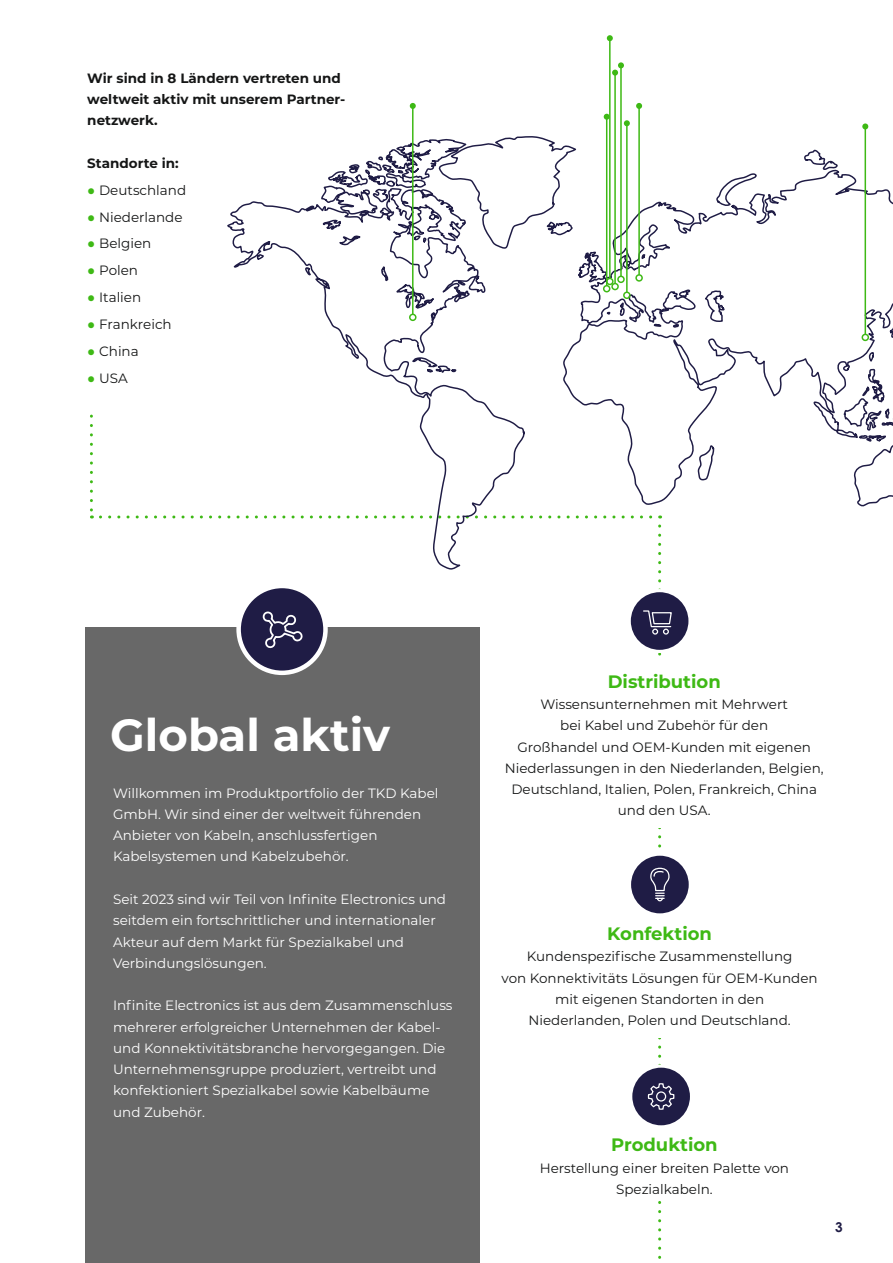
<style>
.page{position:relative;width:893px;height:1263px;background:#fff}
.page>*{position:absolute;margin:0;border:0;box-sizing:border-box;transform-origin:0 0}
.t1{font:700 45px "Montserrat";color:#fff}
.t2{font:700 18px "Montserrat";color:#3eb915}
.t3{font:13.5px/21.3px "Montserrat";color:#fff}
.t4{font:13.5px/21.3px "Montserrat";color:#151616;text-align:center}
.t5{font:700 13.5px/21.3px "Montserrat";color:#151616}
.t6{font:700 13.5px "Century Gothic";color:#1f1c45}
.s1{font-family:"Century Gothic";color:#3eb915}
</style>
<div class="page">
<div style="left:85px;top:627px;width:394px;height:636px;background:#686868"></div>
<svg style="left:90px;top:414px;width:3px;height:104px"></svg>
<svg style="left:100px;top:515px;width:122px;height:3px"></svg>
<svg style="left:629px;top:854px;width:61px;height:61px"></svg>
<div style="left:628px;top:852px;width:64px;height:64px;border:3px solid #fff;border-radius:50%"></div>
<svg style="left:631px;top:1066px;width:60px;height:61px"></svg>
<div style="left:629px;top:1064px;width:64px;height:64px;border:3px solid #fff;border-radius:50%"></div>
<svg style="left:629px;top:591px;width:61px;height:60px"></svg>
<div style="left:628px;top:589px;width:64px;height:64px;border:3px solid #fff;border-radius:50%"></div>
<svg style="left:642px;top:570px;width:33px;height:689px"></svg>
<div style="left:239px;top:586px;width:86px;height:87px;background:#1f1c45;border-radius:50%"></div>
<div style="left:236px;top:584px;width:92px;height:91px;border:4px solid #fff;border-radius:50%"></div>
<svg style="left:262px;top:611px;width:41px;height:38px"></svg>
<svg style="left:227px;top:37px;width:666px;height:533px"></svg>
<hr style="left:626px;top:123px;width:2px;height:169px;background:#3eb915">
<div style="left:623px;top:291px;width:8px;height:8px;border:2px solid #3eb915;border-radius:50%"></div>
<svg style="left:624px;top:120px;width:6px;height:6px"></svg>
<hr style="left:614px;top:73px;width:2px;height:211px;background:#3eb915">
<div style="left:611px;top:283px;width:8px;height:7px;border:2px solid #3eb915;border-radius:50%"></div>
<hr style="left:638px;top:106px;width:2px;height:169px;background:#3eb915">
<div style="left:635px;top:274px;width:8px;height:8px;border:2px solid #3eb915;border-radius:50%"></div>
<svg style="left:636px;top:103px;width:6px;height:6px"></svg>
<hr style="left:606px;top:117px;width:1px;height:169px;background:#3eb915">
<div style="left:603px;top:285px;width:7px;height:7px;border:2px solid #3eb915;border-radius:50%"></div>
<svg style="left:604px;top:114px;width:5px;height:6px"></svg>
<hr style="left:609px;top:38px;width:2px;height:240px;background:#3eb915">
<div style="left:606px;top:278px;width:8px;height:7px;border:2px solid #3eb915;border-radius:50%"></div>
<svg style="left:607px;top:35px;width:6px;height:6px"></svg>
<hr style="left:864px;top:126px;width:2px;height:208px;background:#3eb915">
<div style="left:861px;top:334px;width:8px;height:7px;border:2px solid #3eb915;border-radius:50%"></div>
<svg style="left:862px;top:123px;width:6px;height:6px"></svg>
<hr style="left:412px;top:106px;width:2px;height:208px;background:#3eb915">
<div style="left:409px;top:314px;width:8px;height:7px;border:2px solid #3eb915;border-radius:50%"></div>
<svg style="left:410px;top:103px;width:6px;height:6px"></svg>
<hr style="left:620px;top:65px;width:2px;height:211px;background:#3eb915">
<div style="left:617px;top:276px;width:8px;height:7px;border:2px solid #3eb915;border-radius:50%"></div>
<svg style="left:612px;top:62px;width:12px;height:14px"></svg>
<p class="t5" style="left:87px;top:67px;width:260px">Wir sind in 8 Ländern vertreten und weltweit aktiv mit unserem Partner&shy;netzwerk.</p>
<p class="t5" style="left:87px;top:152px;width:93px">Standorte in:</p>
<p class="t4" style="left:87px;top:179px;width:100px"><span class="s1">●</span> Deutschland</p>
<p class="t4" style="left:87px;top:206px;width:97px"><span class="s1">●</span> Niederlande</p>
<p class="t4" style="left:87px;top:232px;width:66px"><span class="s1">●</span> Belgien</p>
<p class="t4" style="left:87px;top:259px;width:52px"><span class="s1">●</span> Polen</p>
<p class="t4" style="left:87px;top:286px;width:55px"><span class="s1">●</span> Italien</p>
<p class="t4" style="left:87px;top:313px;width:86px"><span class="s1">●</span> Frankreich</p>
<p class="t4" style="left:87px;top:340px;width:53px"><span class="s1">●</span> China</p>
<p class="t4" style="left:87px;top:367px;width:42px"><span class="s1">●</span> USA</p>
<h1 class="t1" style="left:110px;top:702px;width:281px">Global aktiv</h1>
<p class="t3" style="left:113px;top:782px;width:327px">Willkommen im Produktportfolio der TKD Kabel GmbH. Wir sind einer der weltweit führenden Anbieter von Kabeln, anschlussfertigen Kabelsystemen und Kabelzubehör.</p>
<p class="t3" style="left:113px;top:888px;width:334px">Seit 2023 sind wir Teil von Infinite Electronics und seitdem ein fortschrittlicher und internationaler Akteur auf dem Markt für Spezialkabel und Verbindungslösungen.</p>
<p class="t3" style="left:113px;top:994px;width:341px">Infinite Electronics ist aus dem Zusammenschluss mehrerer erfolgreicher Unternehmen der Kabel&shy;und Konnektivitätsbranche hervorgegangen. Die Unternehmensgruppe produziert, vertreibt und konfektioniert Spezialkabel sowie Kabelbäume und Zubehör.</p>
<h2 class="t2" style="left:608px;top:668px;width:115px">Distribution</h2>
<p class="t4" style="left:505px;top:693px;width:320px">Wissensunternehmen mit Mehrwert<br>bei Kabel und Zubehör für den<br>Großhandel und OEM-Kunden mit eigenen Niederlassungen in den Niederlanden, Belgien, Deutschland, Italien, Polen, Frankreich, China und den USA.</p>
<h2 class="t2" style="left:607px;top:921px;width:106px">Konfektion</h2>
<p class="t4" style="left:502px;top:945px;width:318px">Kundenspezifische Zusammenstellung<br>von Konnektivitäts Lösungen für OEM-Kunden mit eigenen Standorten in den<br>Niederlanden, Polen und Deutschland.</p>
<h2 class="t2" style="left:611px;top:1132px;width:108px">Produktion</h2>
<p class="t4" style="left:540px;top:1157px;width:251px">Herstellung einer breiten Palette von<br>Spezialkabeln.</p>
<p class="t6" style="left:835px;top:1217px;width:9px">3</p>
</div>
